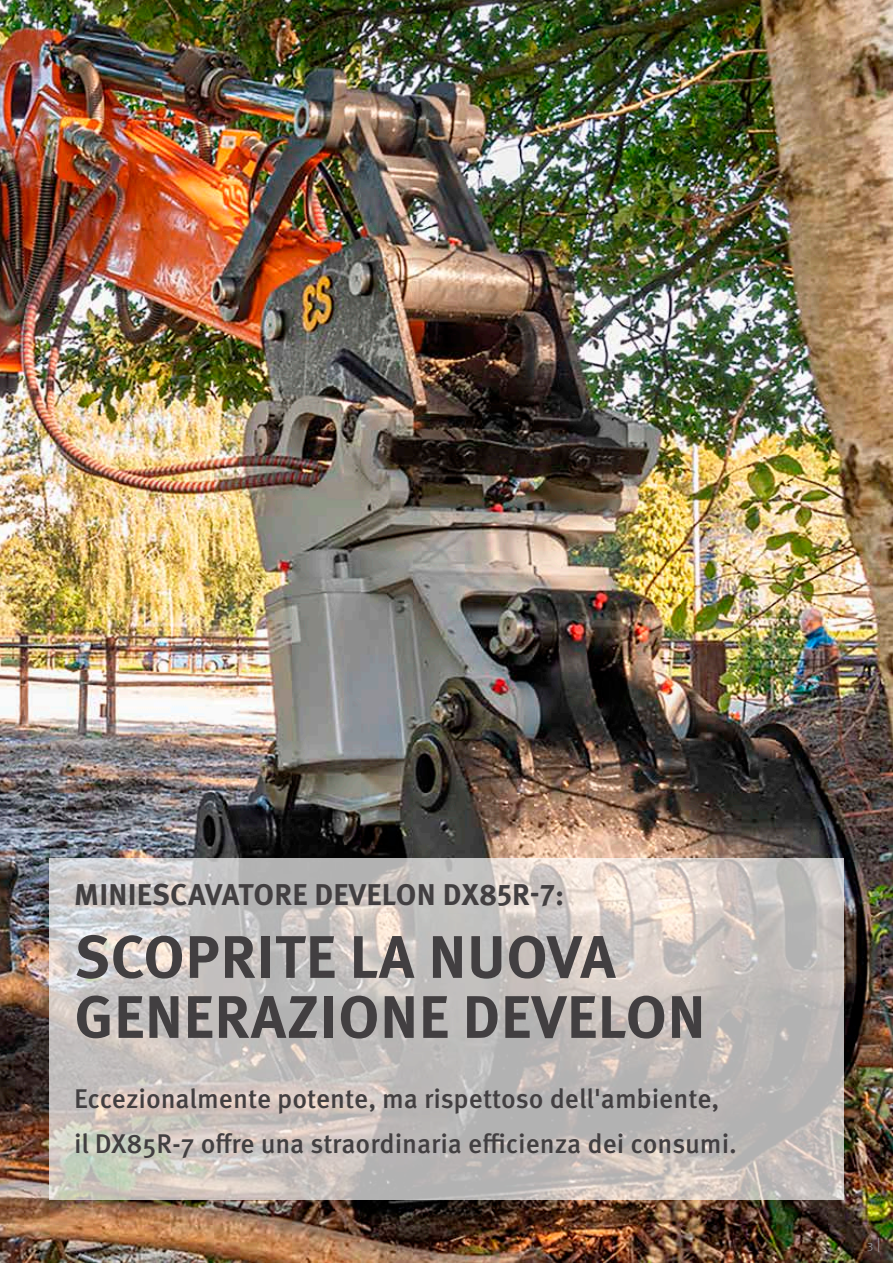
<style>
.page{position:relative;width:893px;height:1263px;background:#fff}
.page>*{position:absolute;margin:0;border:0;box-sizing:border-box;transform-origin:0 0}
.t1{font:700 60px/60px "Meta Pro";letter-spacing:.01em;color:#423f41}
.t2{font:700 30px "Meta Pro";letter-spacing:.01em;color:#423f41}
.t3{font:500 27px/45.2px "Meta Pro";color:#423f41}
.t4{font:12px "Meta Pro Norm";color:#979296}
.s1{font-size:15px}
</style>
<div class="page">
<img style="left:0;top:0;width:893px;height:1263px">
<svg style="left:49px;top:858px;width:794px;height:341px;background:#c7c2bf"></svg>
<p class="t2" style="left:74px;top:871px;width:492px">MINIESCAVATORE DEVELON DX85R-7:</p>
<h1 class="t1" style="left:74px;top:923px;width:633px">SCOPRITE LA NUOVA<br>GENERAZIONE DEVELON</h1>
<p class="t3" style="left:74px;top:1074px;width:664px">Eccezionalmente potente, ma rispettoso dell'ambiente, il DX85R-7 offre una straordinaria efficienza dei consumi.</p>
<p class="t4" style="left:867px;top:1235px;width:15px">3 <span class="s1">|</span></p>
</div>
